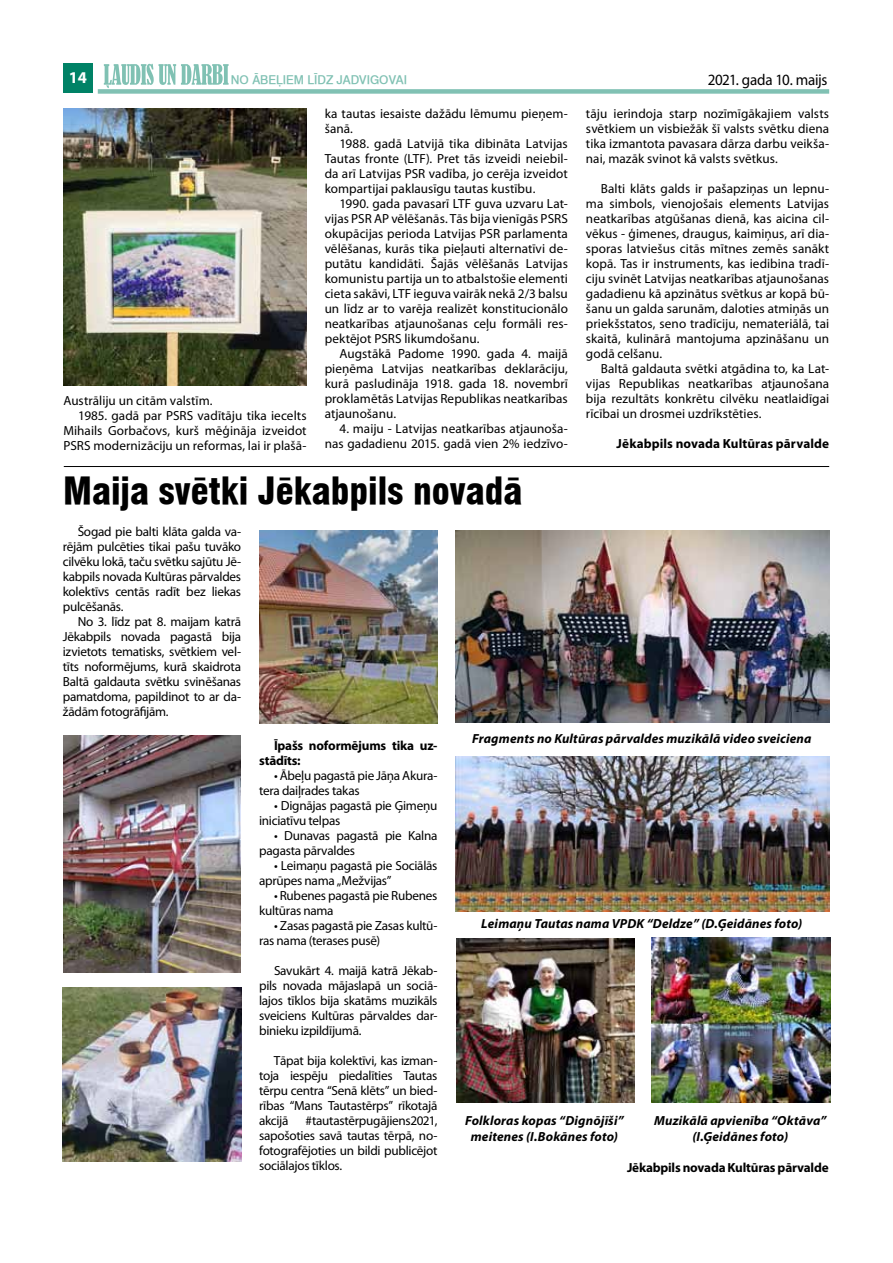
<style>
.page{position:relative;width:893px;height:1263px;background:#fff}
.page>*{position:absolute;margin:0;border:0;box-sizing:border-box;transform-origin:0 0}
.t1{font:900 condensed 36px "Swiss 721 TL";color:#000}
.t2{font:700 16.5px "Myriad Pro";color:#fff}
.t3{font:15.75px "Myriad Pro";letter-spacing:-.02em;color:#000;scale:.95 1}
.t4{font:13.2px/15px "Myriad Pro";letter-spacing:-.005em;color:#000;text-align:justify}
.t5{font:italic 700 13.2px/15.8px "Myriad Pro";letter-spacing:.01em;color:#000;text-align:center}
.t6{font:700 13.2px/15px "Myriad Pro";letter-spacing:-.015em;color:#000}
.t7{font:700 13.2px "Myriad Pro";letter-spacing:.01em;color:#000}
.t8{font:500 12px "Swiss 721 TL";color:#80c1b3}
</style>
<div class="page">
<div style="left:98px;top:89px;width:731px;height:5px;background:#80c1b3"></div>
<div style="left:64px;top:64px;width:29px;height:29px;background:#008266"></div>
<svg style="left:104px;top:64px;width:125px;height:24px"></svg>
<img style="left:64px;top:109px;width:243px;height:276px">
<img style="left:63px;top:735px;width:178px;height:237px">
<img style="left:62px;top:987px;width:180px;height:174px">
<img style="left:259px;top:530px;width:178px;height:194px">
<img style="left:455px;top:531px;width:374px;height:192px">
<img style="left:455px;top:756px;width:374px;height:155px">
<img style="left:456px;top:938px;width:178px;height:164px">
<img style="left:651px;top:937px;width:179px;height:165px">
<hr style="left:64px;top:466px;width:765px;height:1px;background:#000">
<p class="t2" style="left:69px;top:67px;width:20px">14</p>
<p class="t8" style="left:231px;top:73px;width:178px">NO ĀBEĻIEM LĪDZ JADVIGOVAI</p>
<p class="t3" style="left:708px;top:70px;width:127px">2021. gada 10. maijs</p>
<p class="t4" style="left:63px;top:393px;width:151px">Austrāliju un citām valstīm.</p>
<p class="t4" style="left:78px;top:408px;width:230px">1985. gadā par PSRS vadītāju tika iecelts</p>
<p class="t4" style="left:63px;top:423px;width:245px">Mihails Gorbačovs, kurš mēģināja izveidot</p>
<p class="t4" style="left:63px;top:438px;width:245px">PSRS modernizāciju un reformas, lai ir plašā-</p>
<p class="t4" style="left:325px;top:106px;width:245px">ka tautas iesaiste dažādu lēmumu pieņem&shy;šanā.</p>
<p class="t4" style="left:325px;top:136px;width:245px;text-indent:15px">1988. gadā Latvijā tika dibināta Latvijas Tautas fronte (LTF). Pret tās izveidi neiebil&shy;da arī Latvijas PSR vadība, jo cerēja izveidot kompartijai paklausīgu tautas kustību.</p>
<p class="t4" style="left:325px;top:196px;width:245px;text-indent:15px">1990. gada pavasarī LTF guva uzvaru Lat&shy;vijas PSR AP vēlēšanās. Tās bija vienīgās PSRS okupācijas perioda Latvijas PSR parlamenta vēlēšanas, kurās tika pieļauti alternatīvi de&shy;putātu kandidāti. Šajās vēlēšanās Latvijas komunistu partija un to atbalstošie elementi cieta sakāvi, LTF ieguva vairāk nekā 2/3 balsu un līdz ar to varēja realizēt konstitucionālo neatkarības atjaunošanas ceļu formāli res&shy;pektējot PSRS likumdošanu.</p>
<p class="t4" style="left:325px;top:346px;width:245px;text-indent:15px">Augstākā Padome 1990. gada 4. maijā pieņēma Latvijas neatkarības deklarāciju, kurā pasludināja 1918. gada 18. novembrī proklamētās Latvijas Republikas neatkarības atjaunošanu.</p>
<p class="t4" style="left:325px;top:421px;width:245px;text-align:right">4. maiju - Latvijas neatkarības atjaunoša&shy;nas gadadienu 2015. gadā vien 2% iedzīvo-</p>
<p class="t4" style="left:586px;top:106px;width:245px">tāju ierindoja starp nozīmīgākajiem valsts svētkiem un visbiežāk šī valsts svētku diena tika izmantota pavasara dārza darbu veikša&shy;nai, mazāk svinot kā valsts svētkus.</p>
<p class="t4" style="left:586px;top:181px;width:245px;text-indent:15px">Balti klāts galds ir pašapziņas un lepnu&shy;ma simbols, vienojošais elements Latvijas neatkarības atgūšanas dienā, kas aicina cil&shy;vēkus - ģimenes, draugus, kaimiņus, arī dia&shy;sporas latviešus citās mītnes zemēs sanākt kopā. Tas ir instruments, kas iedibina tradī&shy;ciju svinēt Latvijas neatkarības atjaunošanas gadadienu kā apzinātus svētkus ar kopā bū&shy;šanu un galda sarunām, daloties atmiņās un priekšstatos, seno tradīciju, nemateriālā, tai skaitā, kulinārā mantojuma apzināšanu un godā celšanu.</p>
<p class="t4" style="left:586px;top:361px;width:245px;text-indent:15px">Baltā galdauta svētki atgādina to, ka Lat&shy;vijas Republikas neatkarības atjaunošana bija rezultāts konkrētu cilvēku neatlaidīgai rīcībai un drosmei uzdrīkstēties.</p>
<p class="t7" style="left:617px;top:434px;width:214px">Jēkabpils novada Kultūras pārvalde</p>
<h1 class="t1" style="left:63px;top:470px;width:461px">Maija svētki Jēkabpils novadā</h1>
<p class="t4" style="left:63px;top:524px;width:180px;text-indent:15px">Šogad pie balti klāta galda va&shy;rējām pulcēties tikai pašu tuvāko cilvēku lokā, taču svētku sajūtu Jē&shy;kabpils novada Kultūras pārvaldes kolektīvs centās radīt bez liekas pulcēšanās.</p>
<p class="t4" style="left:63px;top:614px;width:180px;text-indent:15px">No 3. līdz pat 8. maijam katrā Jēkabpils novada pagastā bija izvietots tematisks, svētkiem vel&shy;tīts noformējums, kurā skaidrota Baltā galdauta svētku svinēšanas pamatdoma, papildinot to ar da&shy;žādām fotogrāfijām.</p>
<p class="t6" style="left:259px;top:738px;width:180px;text-indent:15px">Īpašs noformējums tika uz&shy;stādīts:</p>
<p class="t4" style="left:259px;top:768px;width:180px;text-indent:15px">• Ābeļu pagastā pie Jāņa Akura&shy;tera daiļrades takas</p>
<p class="t4" style="left:259px;top:798px;width:180px;text-indent:15px">• Dignājas pagastā pie Ģimeņu iniciatīvu telpas</p>
<p class="t4" style="left:259px;top:828px;width:180px;text-indent:15px">• Dunavas pagastā pie Kalna pagasta pārvaldes</p>
<p class="t4" style="left:259px;top:858px;width:180px;text-indent:15px">• Leimaņu pagastā pie Sociālās aprūpes nama „Mežvijas”</p>
<p class="t4" style="left:259px;top:888px;width:180px;text-indent:15px">• Rubenes pagastā pie Rubenes kultūras nama</p>
<p class="t4" style="left:259px;top:918px;width:180px;text-indent:15px">• Zasas pagastā pie Zasas kultū&shy;ras nama (terases pusē)</p>
<p class="t4" style="left:259px;top:963px;width:180px;text-indent:15px">Savukārt 4. maijā katrā Jēkab&shy;pils novada mājaslapā un sociā&shy;lajos tīklos bija skatāms muzikāls sveiciens Kultūras pārvaldes dar&shy;binieku izpildījumā.</p>
<p class="t4" style="left:259px;top:1053px;width:180px;text-indent:15px">Tāpat bija kolektīvi, kas izman&shy;toja iespēju piedalīties Tautas tērpu centra “Senā klēts” un bied&shy;rības “Mans Tautastērps” rīkotajā akcijā</p>
<p class="t5" style="left:472px;top:731px;width:341px">Fragments no Kultūras pārvaldes muzikālā video sveiciena</p>
<p class="t5" style="left:481px;top:915px;width:323px">Leimaņu Tautas nama VPDK “Deldze” (D.Ģeidānes foto)</p>
<p class="t5" style="left:465px;top:1112px;width:160px">Folkloras kopas “Dignōjīši” meitenes (I.Bokānes foto)</p>
<p class="t5" style="left:654px;top:1112px;width:174px">Muzikālā apvienība “Oktāva” (I.Ģeidānes foto)</p>
<p class="t4" style="left:259px;top:1113px;width:180px;text-indent:46px">#tautastērpugājiens2021, sapošoties savā tautas tērpā, no&shy;fotografējoties un bildi publicējot sociālajos tīklos.</p>
<p class="t6" style="left:627px;top:1160px;width:203px">Jēkabpils novada Kultūras pārvalde</p>
</div>
